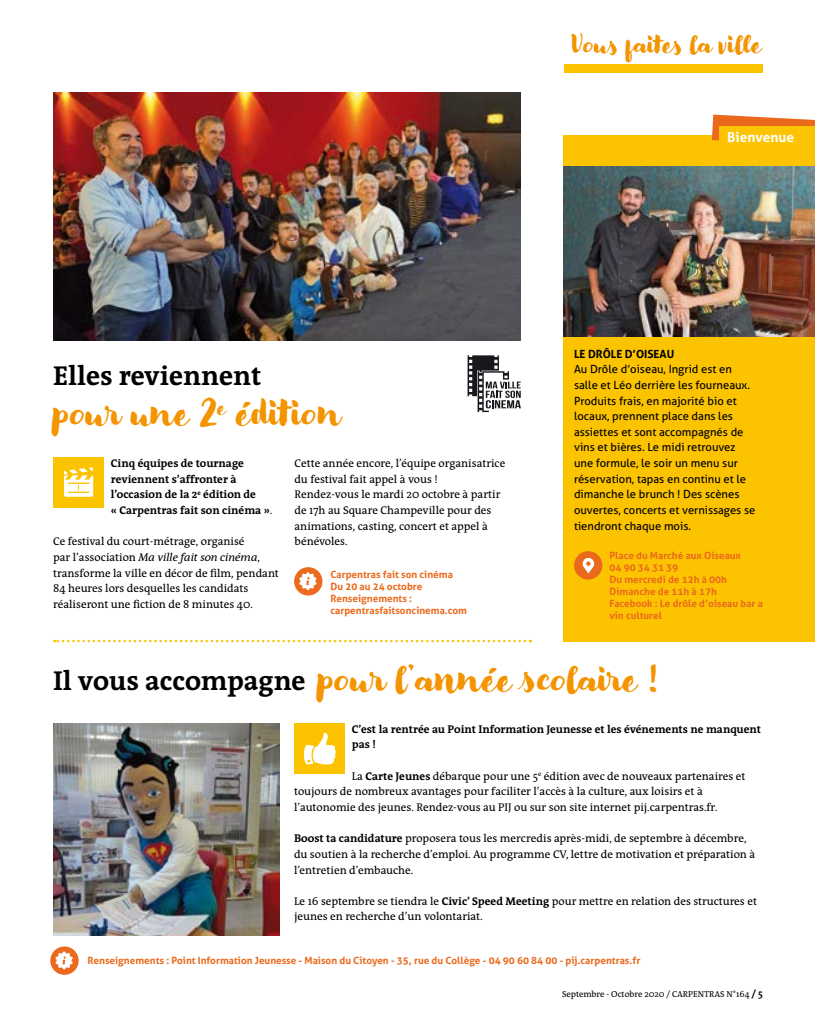
<style>
.page{position:relative;width:815px;height:1028px;background:#fff}
.page>*{position:absolute;margin:0;border:0;box-sizing:border-box;transform-origin:0 0}
.t1{font:32.5px "Modern Love";color:#f39400}
.t2{font:700 27.5px "Qua Text";color:#000}
.t3{font:22.5px "Modern Love";color:#f39400}
.t4{font:700 13.75px "Aller";color:#fff}
.t5{font:11.25px/15.6px "Qua Text";color:#000}
.t6{font:11.25px/15.6px "Aller";color:#000}
.t7{font:700 11.25px/15.6px "Qua Text";color:#000}
.t8{font:700 11.25px "Aller";color:#000}
.t9{font:700 10px/12px "Aller";color:#eb691c}
.t10{font:8.75px "Qua Text";color:#000}
.s1{font-weight:400}
.s2{font-style:italic}
.s3{font-family:"Qua Text";font-weight:700;font-size:27.5px;color:#000}
.s4{font-weight:700}
.s5{font-weight:700;font-size:10px}
</style>
<div class="page">
<div style="left:563px;top:135px;width:252px;height:507px;background:#fcc400"></div>
<div style="left:564px;top:64px;width:198px;height:9px;background:#fcc400"></div>
<svg style="left:54px;top:640px;width:477px;height:2px"></svg>
<img style="left:563px;top:167px;width:252px;height:170px">
<svg style="left:712px;top:115px;width:103px;height:26px"></svg>
<div style="left:719px;top:126px;width:96px;height:24px;background:#fcc400"></div>
<img style="left:53px;top:92px;width:468px;height:248px">
<div style="left:294px;top:723px;width:51px;height:50px;background:#fcc400"></div>
<div style="left:53px;top:457px;width:51px;height:50px;background:#fcc400"></div>
<div style="left:574px;top:551px;width:28px;height:28px;background:#eb691c;border-radius:50%"></div>
<svg style="left:582px;top:557px;width:12px;height:16px"></svg>
<div style="left:50px;top:946px;width:29px;height:28px;background:#eb6a1e;border-radius:50%"></div>
<svg style="left:55px;top:951px;width:18px;height:18px"></svg>
<div style="left:294px;top:567px;width:28px;height:28px;background:#eb6a1e;border-radius:50%"></div>
<svg style="left:299px;top:572px;width:18px;height:18px"></svg>
<img style="left:53px;top:723px;width:227px;height:212px">
<svg style="left:64px;top:467px;width:29px;height:30px"></svg>
<svg style="left:303px;top:732px;width:33px;height:32px"></svg>
<svg style="left:468px;top:355px;width:53px;height:57px"></svg>
<h3 class="t3" style="left:572px;top:31px;width:192px">Vous faites la ville</h3>
<p class="t4" style="left:727px;top:129px;width:68px">Bienvenue</p>
<h2 class="t2" style="left:53px;top:360px;width:210px">Elles reviennent</h2>
<h1 class="t1" style="left:53px;top:394px;width:290px">pour une 2<sup>e</sup> édition</h1>
<p class="t7" style="left:111px;top:455px;width:163px">Cinq équipes de tournage reviennent s’affronter à l’occasion de la 2<sup>e</sup> édition de<br>« Carpentras fait son cinéma »<span class="s1">.</span></p>
<p class="t5" style="left:53px;top:534px;width:227px">Ce festival du court-métrage, organisé<br>par l’association <span class="s2">Ma ville fait son cinéma</span>, transforme la ville en décor de film, pendant 84 heures lors desquelles les candidats réaliseront une fiction de 8 minutes 40.</p>
<p class="t5" style="left:295px;top:455px;width:212px">Cette année encore, l’équipe organisatrice du festival fait appel à vous !<br>Rendez-vous le mardi 20 octobre à partir de 17h au Square Champeville pour des animations, casting, concert et appel à bénévoles.</p>
<p class="t9" style="left:330px;top:568px;width:138px">Carpentras fait son cinéma<br>Du 20 au 24 octobre<br>Renseignements : carpentrasfaitsoncinema.com</p>
<p class="t8" style="left:574px;top:347px;width:102px">LE DRÔLE D’OISEAU</p>
<p class="t6" style="left:574px;top:361px;width:183px">Au Drôle d’oiseau, Ingrid est en salle et Léo derrière les fourneaux.<br>Produits frais, en majorité bio et locaux, prennent place dans les assiettes et sont accompagnés de vins et bières. Le midi retrouvez une formule, le soir un menu sur réservation, tapas en continu et le dimanche le brunch ! Des scènes ouvertes, concerts et vernissages se tiendront chaque mois.</p>
<p class="t9" style="left:609px;top:549px;width:155px">Place du Marché aux Oiseaux<br>04 90 34 31 39<br>Du mercredi de 12h à 00h<br>Dimanche de 11h à 17h<br>Facebook : Le drôle d’oiseau bar a vin culturel</p>
<h1 class="t1" style="left:53px;top:660px;width:607px"><span class="s3">Il vous accompagne</span> pour l’année scolaire !</h1>
<p class="t7" style="left:352px;top:721px;width:411px">C’est la rentrée au Point Information Jeunesse et les événements ne manquent pas !</p>
<p class="t5" style="left:294px;top:768px;width:453px;text-indent:58px">La <span class="s4">Carte Jeunes</span> débarque pour une 5<sup>e</sup> édition avec de nouveaux partenaires et toujours de nombreux avantages pour faciliter l’accès à la culture, aux loisirs et à l’autonomie des jeunes. Rendez-vous au PIJ ou sur son site internet pij.carpentras.fr.</p>
<p class="t5" style="left:294px;top:830px;width:463px"><span class="s4">Boost ta candidature</span> proposera tous les mercredis après-midi, de septembre à décembre, du soutien à la recherche d’emploi. Au programme CV, lettre de motivation et préparation à l’entretien d’embauche.</p>
<p class="t5" style="left:294px;top:893px;width:464px">Le 16 septembre se tiendra le <span class="s4">Civic’ Speed Meeting</span> pour mettre en relation des structures et jeunes en recherche d’un volontariat.</p>
<p class="t9" style="left:88px;top:954px;width:554px">Renseignements : Point Information Jeunesse - Maison du Citoyen - 35, rue du Collège - 04 90 60 84 00 - pij.carpentras.fr</p>
<p class="t10" style="left:562px;top:988px;width:202px">Septembre - Octobre 2020 / CARPENTRAS N°164 <span class="s5">/ 5</span></p>
</div>
